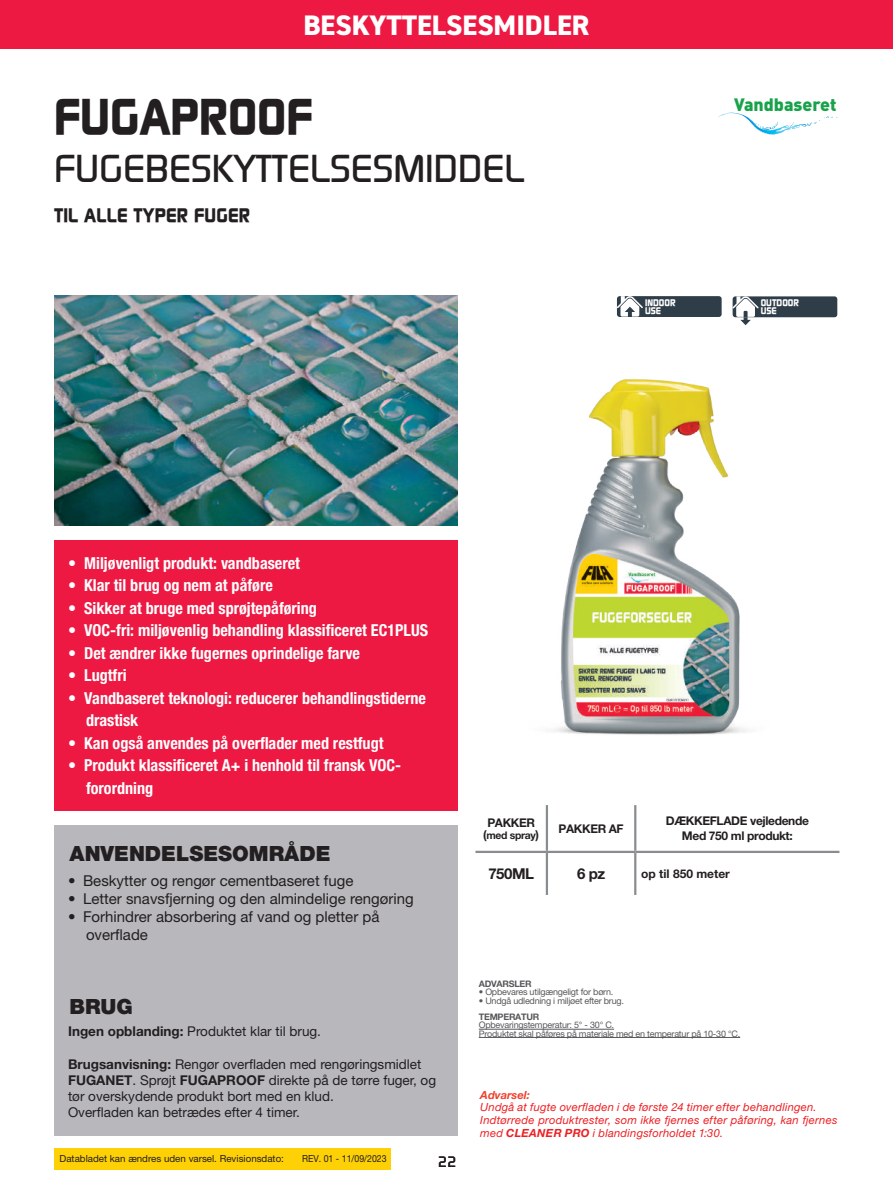
<style>
.page{position:relative;width:893px;height:1191px;background:#fff}
.page>*{position:absolute;margin:0;border:0;box-sizing:border-box;transform-origin:0 0}
.t1{font:700 49.95px "Continuum";color:#231f20}
.t2{font:500 38.7px "Continuum";color:#231f20}
.t3{font:800 28.35px "DIN2014";color:#fff}
.t4{font:900 21px "Helvetica Neue LT Std";color:#231f20}
.t5{font:700 19.5px "Continuum";letter-spacing:.01em;color:#231f20}
.t6{font:900 17.7px "DIN";color:#18a249}
.t7{font:700 condensed 16.5px/22.5px "Helvetica Neue LT Std";color:#fff}
.t8{font:15px/18px "Helvetica Neue LT Std";color:#231f20}
.t9{font:700 15px "Helvetica Neue LT Std";letter-spacing:-.03em;color:#231f20}
.t10{font:500 15px "Continuum";color:#231f20}
.t11{font:13.5px/16.2px "Helvetica Neue LT Std";color:#231f20}
.t12{font:700 12px/15.1px "Helvetica Neue LT Std";letter-spacing:-.03em;color:#231f20;text-align:center}
.t13{font:700 12px "Helvetica Neue LT Std";color:#231f20}
.t14{font:italic 11.25px/12.8px "Helvetica Neue LT Std";letter-spacing:.02em;color:#ee1f23}
.t15{font:italic 700 11.25px "Helvetica Neue LT Std";color:#ef412e}
.t16{font:700 10.5px "Helvetica Neue LT Std";letter-spacing:-.03em;color:#231f20}
.t17{font:9.75px "Helvetica Neue LT Pro";color:#231f20}
.t18{font:9.75px "Helvetica Neue LT Pro";color:#231f20;scale:.9 1}
.t19{font:700 9.6px/8.1px "Continuum";color:#fff}
.t20{font:9px/8.2px "Helvetica Neue LT Std";letter-spacing:-.025em;color:#57585a}
.t21{font:700 9px "Helvetica Neue LT Std";letter-spacing:-.025em;color:#57585a}
.s1{font-weight:700}
.s2{font-size:12px}
</style>
<div class="page">
<img style="left:54px;top:295px;width:404px;height:230px">
<div style="left:54px;top:824px;width:404px;height:311px;background:#b7b7bc"></div>
<div style="left:54px;top:540px;width:404px;height:270px;background:#ed1943"></div>
<div style="left:0;top:0;width:893px;height:49px;background:#ed1943"></div>
<svg style="left:545px;top:805px;width:92px;height:90px"></svg>
<hr style="left:546px;top:805px;width:2px;height:45px;background:#8a8c8f">
<hr style="left:634px;top:805px;width:2px;height:45px;background:#8a8c8f">
<hr style="left:475px;top:850px;width:72px;height:3px;background:#8a8c8f">
<hr style="left:547px;top:850px;width:88px;height:3px;background:#8a8c8f">
<hr style="left:546px;top:853px;width:2px;height:42px;background:#8a8c8f">
<hr style="left:635px;top:850px;width:204px;height:3px;background:#8a8c8f">
<hr style="left:634px;top:853px;width:2px;height:42px;background:#8a8c8f">
<img style="left:436px;top:339px;width:312px;height:396px">
<svg style="left:718px;top:112px;width:120px;height:23px"></svg>
<div style="left:54px;top:1148px;width:336px;height:21px;background:#fed006"></div>
<hr style="left:479px;top:1029px;width:135px;height:1px;background:#57585a">
<hr style="left:479px;top:1037px;width:261px;height:1px;background:#57585a">
<div style="left:617px;top:296px;width:105px;height:21px;background:#2e3d48;border-radius:3px"></div>
<svg style="left:617px;top:296px;width:26px;height:20px"></svg>
<div style="left:733px;top:296px;width:104px;height:21px;background:#2e3d48;border-radius:3px"></div>
<svg style="left:732px;top:296px;width:27px;height:29px"></svg>
<h3 class="t3" style="left:303px;top:7px;width:288px">BESKYTTELSESMIDLER</h3>
<h1 class="t1" style="left:54px;top:83px;width:260px">FUGAPROOF</h1>
<h2 class="t2" style="left:54px;top:143px;width:472px">FUGEBESKYTTELSESMIDDEL</h2>
<p class="t5" style="left:54px;top:202px;width:198px">TIL ALLE TYPER FUGER</p>
<p class="t6" style="left:734px;top:92px;width:104px">Vandbaseret</p>
<p class="t19" style="left:645px;top:298px;width:32px">INDOOR<br>USE</p>
<p class="t19" style="left:761px;top:298px;width:40px">OUTDOOR<br>USE</p>
<p class="t7" style="left:68px;top:551px;width:234px">• Miljøvenligt produkt: vandbaseret</p>
<p class="t7" style="left:68px;top:574px;width:206px">• Klar til brug og nem at påføre</p>
<p class="t7" style="left:68px;top:596px;width:250px">• Sikker at bruge med sprøjtepåføring</p>
<p class="t7" style="left:68px;top:619px;width:362px">• VOC-fri: miljøvenlig behandling klassificeret EC1PLUS</p>
<p class="t7" style="left:68px;top:641px;width:294px">• Det ændrer ikke fugernes oprindelige farve</p>
<p class="t7" style="left:68px;top:664px;width:60px">• Lugtfri</p>
<p class="t7" style="left:86px;top:686px;width:341px;text-indent:-18px">• Vandbaseret teknologi: reducerer behandlingstiderne drastisk</p>
<p class="t7" style="left:68px;top:731px;width:317px">• Kan også anvendes på overflader med restfugt</p>
<p class="t7" style="left:86px;top:754px;width:317px;text-indent:-18px">• Produkt klassificeret A+ i henhold til fransk VOC&shy;forordning</p>
<p class="t4" style="left:70px;top:841px;width:262px">ANVENDELSESOMRÅDE</p>
<p class="t8" style="left:68px;top:871px;width:287px">• Beskytter og rengør cementbaseret fuge</p>
<p class="t8" style="left:68px;top:889px;width:347px">• Letter snavsfjerning og den almindelige rengøring</p>
<p class="t8" style="left:86px;top:907px;width:295px;text-indent:-18px">• Forhindrer absorbering af vand og pletter på overflade</p>
<p class="t4" style="left:70px;top:993px;width:65px">BRUG</p>
<p class="t11" style="left:68px;top:1023px;width:255px"><span class="s1">Ingen opblanding:</span> Produktet klar til brug.</p>
<p class="t11" style="left:68px;top:1055px;width:370px"><span class="s1">Brugsanvisning:</span> Rengør overfladen med rengøringsmidlet <span class="s1">FUGANET</span>. Sprøjt <span class="s1">FUGAPROOF</span> direkte på de tørre fuger, og tør overskydende produkt bort med en klud.<br>Overfladen kan betrædes efter 4 timer.</p>
<p class="t17" style="left:60px;top:1152px;width:226px">Databladet kan ændres uden varsel. Revisionsdato:</p>
<p class="t18" style="left:302px;top:1152px;width:95px">REV. 01 - 11/09/2023</p>
<p class="t10" style="left:438px;top:1152px;width:20px">22</p>
<p class="t12" style="left:487px;top:814px;width:49px">PAKKER</p>
<p class="t16" style="left:483px;top:828px;width:57px"><span class="s2">(</span>med spray<span class="s2">)</span></p>
<p class="t12" style="left:558px;top:820px;width:67px">PAKKER AF</p>
<p class="t12" style="left:666px;top:813px;width:145px">DÆKKEFLADE vejledende<br>Med 750 ml produkt:</p>
<p class="t9" style="left:488px;top:864px;width:47px">750ML</p>
<p class="t9" style="left:577px;top:864px;width:30px">6 pz</p>
<p class="t13" style="left:641px;top:866px;width:90px">op til 850 meter</p>
<p class="t21" style="left:479px;top:978px;width:54px">ADVARSLER</p>
<p class="t20" style="left:479px;top:987px;width:136px">• Opbevares utilgængeligt for børn.</p>
<p class="t20" style="left:479px;top:996px;width:147px">• Undgå udledning i miljøet efter brug.</p>
<p class="t21" style="left:479px;top:1011px;width:62px">TEMPERATUR</p>
<p class="t20" style="left:479px;top:1020px;width:263px">Opbevaringstemperatur: 5° - 30° C.<br>Produktet skal påføres på materiale med en temperatur på 10-30 °C.</p>
<p class="t15" style="left:480px;top:1087px;width:51px">Advarsel:</p>
<p class="t14" style="left:480px;top:1100px;width:359px">Undgå at fugte overfladen i de første 24 timer efter behandlingen.<br>Indtørrede produktrester, som ikke fjernes efter påføring, kan fjernes med <span class="s1">CLEANER PRO</span> i blandingsforholdet 1:30.</p>
</div>
